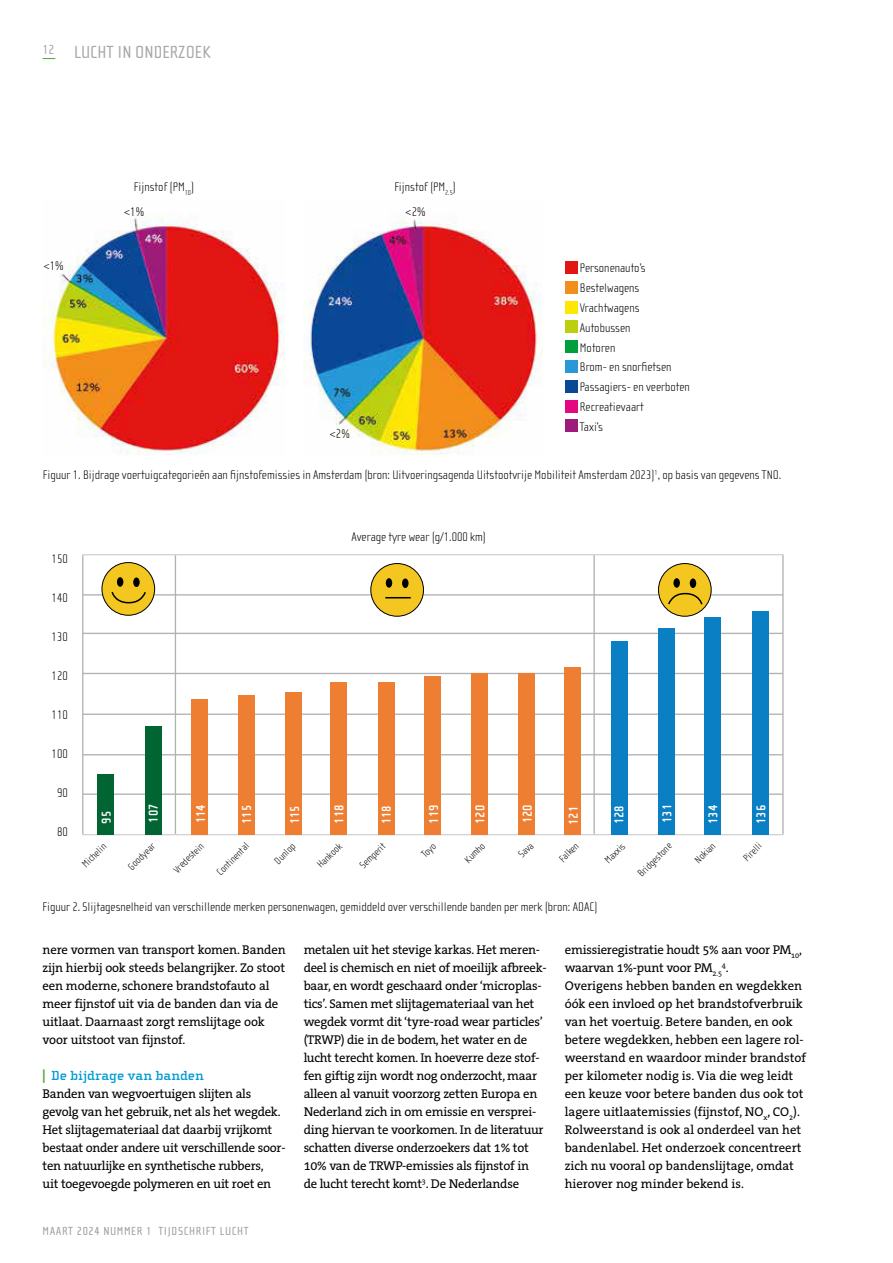
<style>
.page{position:relative;width:893px;height:1263px;background:#fff}
.page>*{position:absolute;margin:0;border:0;box-sizing:border-box;transform-origin:0 0}
.t1{font:18px "Cholla Sans OT";color:#a8a8a7}
.t2{font:700 13.5px "Cholla Slab OT";color:#009ad4}
.t3{font:700 13.35px "Cholla Sans OT";color:#fff}
.t4{font:12.75px/18px "The Serif B W5 Plain";letter-spacing:-.02em;color:#000}
.t5{font:100 12.75px/19.8px "Cholla Sans OT";color:#000}
.t6{font:12.75px/18px "The Serif B W5 Plain";color:#000}
.t7{font:12px "Cholla Sans OT";letter-spacing:.05em;color:#9d9d9c}
.t8{font:100 10.5px "Cholla Sans OT";color:#000}
.t9{font:7.35px "The Serif B W5 Plain";color:#000}
.s1{font-family:"Helvetica Neue LT Std";color:#4da933}
.s2{font-size:12.75px}
</style>
<div class="page">
<svg style="left:43px;top:58px;width:12px;height:1px"></svg>
<img style="left:43px;top:214px;width:242px;height:241px">
<img style="left:304px;top:216px;width:238px;height:239px">
<div style="left:565px;top:261px;width:13px;height:13px;background:#e31513"></div>
<div style="left:565px;top:281px;width:13px;height:13px;background:#f28e1b"></div>
<div style="left:565px;top:301px;width:13px;height:12px;background:#ffe703"></div>
<div style="left:565px;top:320px;width:13px;height:13px;background:#bccf0f"></div>
<div style="left:565px;top:340px;width:13px;height:13px;background:#009f3b"></div>
<div style="left:565px;top:360px;width:13px;height:13px;background:#2699d6"></div>
<div style="left:565px;top:380px;width:13px;height:13px;background:#094896"></div>
<div style="left:565px;top:400px;width:13px;height:12px;background:#e30881"></div>
<div style="left:565px;top:419px;width:13px;height:13px;background:#9d1b7a"></div>
<hr style="left:83px;top:793px;width:700px;height:2px;background:#b2b2b2">
<hr style="left:83px;top:754px;width:700px;height:1px;background:#b2b2b2">
<hr style="left:83px;top:713px;width:700px;height:2px;background:#b2b2b2">
<hr style="left:83px;top:673px;width:700px;height:1px;background:#b2b2b2">
<hr style="left:83px;top:633px;width:700px;height:1px;background:#b2b2b2">
<hr style="left:83px;top:594px;width:700px;height:1px;background:#b2b2b2">
<hr style="left:175px;top:555px;width:1px;height:280px;background:#b2b2b2">
<hr style="left:593px;top:555px;width:2px;height:280px;background:#b2b2b2">
<hr style="left:782px;top:555px;width:2px;height:280px;background:#b2b2b2">
<hr style="left:82px;top:555px;width:1px;height:280px;background:#b2b2b2">
<hr style="left:83px;top:834px;width:700px;height:1px;background:#d2d3d6">
<hr style="left:83px;top:554px;width:700px;height:1px;background:#d2d3d6">
<div style="left:98px;top:774px;width:16px;height:61px;background:#006532"></div>
<div style="left:145px;top:726px;width:16px;height:109px;background:#006532"></div>
<div style="left:191px;top:699px;width:17px;height:136px;background:#ee7e31"></div>
<div style="left:238px;top:695px;width:17px;height:140px;background:#ee7e31"></div>
<div style="left:285px;top:692px;width:17px;height:143px;background:#ee7e31"></div>
<div style="left:331px;top:682px;width:16px;height:153px;background:#ee7e31"></div>
<div style="left:378px;top:682px;width:17px;height:153px;background:#ee7e31"></div>
<div style="left:424px;top:676px;width:17px;height:159px;background:#ee7e31"></div>
<div style="left:471px;top:673px;width:17px;height:162px;background:#ee7e31"></div>
<div style="left:518px;top:673px;width:17px;height:162px;background:#ee7e31"></div>
<div style="left:564px;top:667px;width:17px;height:168px;background:#ee7e31"></div>
<div style="left:611px;top:641px;width:17px;height:194px;background:#0a7fc3"></div>
<div style="left:658px;top:628px;width:16px;height:207px;background:#0a7fc3"></div>
<div style="left:705px;top:617px;width:16px;height:218px;background:#0a7fc3"></div>
<div style="left:752px;top:611px;width:16px;height:224px;background:#0a7fc3"></div>
<div style="left:102px;top:562px;width:53px;height:53px;background:#f3c620;border-radius:50%"></div>
<div style="left:102px;top:562px;width:53px;height:54px;border:1px solid #000;border-radius:50%"></div>
<div style="left:133px;top:577px;width:7px;height:10px;background:#000;border-radius:50%"></div>
<div style="left:117px;top:577px;width:6px;height:10px;background:#000;border-radius:50%"></div>
<svg style="left:111px;top:592px;width:35px;height:12px"></svg>
<div style="left:371px;top:563px;width:52px;height:53px;background:#f3c620;border-radius:50%"></div>
<div style="left:370px;top:563px;width:54px;height:54px;border:1px solid #000;border-radius:50%"></div>
<div style="left:402px;top:578px;width:7px;height:10px;background:#000;border-radius:50%"></div>
<div style="left:386px;top:578px;width:6px;height:10px;background:#000;border-radius:50%"></div>
<div style="left:658px;top:563px;width:53px;height:53px;background:#f3c620;border-radius:50%"></div>
<div style="left:658px;top:563px;width:54px;height:54px;border:1px solid #000;border-radius:50%"></div>
<div style="left:690px;top:578px;width:6px;height:10px;background:#000;border-radius:50%"></div>
<div style="left:673px;top:578px;width:7px;height:10px;background:#000;border-radius:50%"></div>
<svg style="left:668px;top:592px;width:35px;height:13px"></svg>
<svg style="left:385px;top:597px;width:26px;height:1px"></svg>
<h1 class="t1" style="left:43px;top:42px;width:169px"><sup>12</sup> LUCHT IN ONDERZOEK</h1>
<p class="t5" style="left:134px;top:177px;width:62px">Fijnstof (PM<sub>10</sub>)</p>
<p class="t5" style="left:394px;top:177px;width:63px">Fijnstof (PM<sub>2.5</sub>)</p>
<p class="t5" style="left:124px;top:202px;width:22px">&lt;1%</p>
<p class="t5" style="left:405px;top:203px;width:22px">&lt;2%</p>
<p class="t5" style="left:43px;top:257px;width:22px">&lt;1%</p>
<p class="t5" style="left:330px;top:424px;width:22px">&lt;2%</p>
<p class="t5" style="left:580px;top:258px;width:111px">Personenauto’s<br>Bestelwagens<br>Vrachtwagens<br>Autobussen<br>Motoren<br>Brom- en snorfietsen<br>Passagiers- en veerboten<br>Recreatievaart<br>Taxi’s</p>
<p class="t5" style="left:43px;top:465px;width:740px">Figuur 1. Bijdrage voertuigcategorieën aan fijnstofemissies in Amsterdam (bron: Uitvoeringsagenda Uitstootvrije Mobiliteit Amsterdam 2023)<sup>1</sup>, op basis van gegevens TNO.</p>
<p class="t5" style="left:52px;top:549px;width:18px">150</p>
<p class="t5" style="left:52px;top:588px;width:18px">140</p>
<p class="t5" style="left:52px;top:627px;width:18px">130</p>
<p class="t5" style="left:52px;top:666px;width:18px">120</p>
<p class="t5" style="left:52px;top:705px;width:18px">110</p>
<p class="t5" style="left:52px;top:744px;width:18px">100</p>
<p class="t5" style="left:57px;top:783px;width:12px">90</p>
<p class="t5" style="left:57px;top:822px;width:12px">80</p>
<p class="t5" style="left:352px;top:527px;width:136px">Average tyre wear (g/1.000 km)</p>
<p class="t3" style="left:99px;top:823px;width:14px;rotate:-90deg">95</p>
<p class="t3" style="left:146px;top:823px;width:21px;rotate:-90deg">107</p>
<p class="t3" style="left:194px;top:823px;width:21px;rotate:-90deg">114</p>
<p class="t3" style="left:239px;top:824px;width:21px;rotate:-90deg">115</p>
<p class="t3" style="left:287px;top:824px;width:21px;rotate:-90deg">115</p>
<p class="t3" style="left:332px;top:824px;width:21px;rotate:-90deg">118</p>
<p class="t3" style="left:379px;top:824px;width:21px;rotate:-90deg">118</p>
<p class="t3" style="left:426px;top:823px;width:21px;rotate:-90deg">119</p>
<p class="t3" style="left:473px;top:824px;width:21px;rotate:-90deg">120</p>
<p class="t3" style="left:520px;top:823px;width:21px;rotate:-90deg">120</p>
<p class="t3" style="left:566px;top:825px;width:21px;rotate:-90deg">121</p>
<p class="t3" style="left:612px;top:824px;width:21px;rotate:-90deg">128</p>
<p class="t3" style="left:660px;top:823px;width:21px;rotate:-90deg">131</p>
<p class="t3" style="left:706px;top:824px;width:21px;rotate:-90deg">134</p>
<p class="t3" style="left:754px;top:824px;width:21px;rotate:-90deg">136</p>
<p class="t8" style="left:315px;top:862px;width:32px;rotate:-45deg">Hankook</p>
<p class="t8" style="left:357px;top:863px;width:33px;rotate:-45deg">Semperit</p>
<p class="t8" style="left:557px;top:856px;width:24px;rotate:-45deg">Falken</p>
<p class="t8" style="left:602px;top:857px;width:26px;rotate:-45deg">Maxxis</p>
<p class="t8" style="left:741px;top:855px;width:23px;rotate:-45deg">Pirelli</p>
<p class="t8" style="left:171px;top:867px;width:40px;rotate:-45deg">Vredestein</p>
<p class="t8" style="left:214px;top:869px;width:43px;rotate:-45deg">Continental</p>
<p class="t8" style="left:126px;top:864px;width:36px;rotate:-45deg">Goodyear</p>
<p class="t8" style="left:80px;top:861px;width:31px;rotate:-45deg">Michelin</p>
<p class="t8" style="left:635px;top:871px;width:45px;rotate:-45deg">Bridgestone</p>
<p class="t8" style="left:692px;top:857px;width:26px;rotate:-45deg">Nokian</p>
<p class="t8" style="left:516px;top:852px;width:18px;rotate:-45deg">Sava</p>
<p class="t8" style="left:462px;top:857px;width:26px;rotate:-45deg">Kumho</p>
<p class="t8" style="left:419px;top:852px;width:18px;rotate:-45deg">Toyo</p>
<p class="t8" style="left:272px;top:858px;width:26px;rotate:-45deg">Dunlop</p>
<p class="t5" style="left:43px;top:897px;width:557px">Figuur 2. Slijtagesnelheid van verschillende merken personenwagen, gemiddeld over verschillende banden per merk (bron: ADAC)</p>
<p class="t4" style="left:43px;top:941px;width:245px">nere vormen van transport komen. Banden zijn hierbij ook steeds belangrijker. Zo stoot een moderne, schonere brandstofauto al meer fijnstof uit via de banden dan via de uitlaat. Daarnaast zorgt remslijtage ook voor uitstoot van fijnstof.</p>
<p class="t2" style="left:43px;top:1068px;width:163px"><span class="s1">|</span> De bijdrage van banden</p>
<p class="t4" style="left:43px;top:1085px;width:245px">Banden van wegvoertuigen slijten als gevolg van het gebruik, net als het wegdek.<br>Het slijtagemateriaal dat daarbij vrijkomt bestaat onder andere uit verschillende soor&shy;ten natuurlijke en synthetische rubbers,<br>uit toegevoegde polymeren en uit roet en</p>
<p class="t7" style="left:43px;top:1224px;width:208px">MAART 2024 NUMMER 1 TIJDSCHRIFT LUCHT</p>
<p class="t4" style="left:304px;top:941px;width:245px">metalen uit het stevige karkas. Het meren&shy;deel is chemisch en niet of moeilijk afbreek&shy;baar, en wordt geschaard onder ‘microplas&shy;tics’. Samen met slijtagemateriaal van het wegdek vormt dit ‘tyre-road wear particles’ (TRWP) die in de bodem, het water en de lucht terecht komen. In hoeverre deze stof&shy;fen giftig zijn wordt nog onderzocht, maar alleen al vanuit voorzorg zetten Europa en Nederland zich in om emissie en versprei&shy;ding hiervan te voorkomen. In de literatuur schatten diverse onderzoekers dat 1% tot 10% van de TRWP-emissies als fijnstof in<br>de lucht terecht komt<sup>3</sup>. De Nederlandse</p>
<p class="t4" style="left:565px;top:941px;width:239px">emissieregistratie houdt 5% aan voor PM<sub>10</sub>, waarvan 1%-punt voor PM<sub>2.5</sub></p>
<p class="t9" style="left:722px;top:960px;width:8px">4<span class="s2">.</span></p>
<p class="t6" style="left:565px;top:977px;width:243px">Overigens hebben banden en wegdekken óók een invloed op het brandstofverbruik van het voertuig. Betere banden, en ook betere wegdekken, hebben een lagere rol&shy;weerstand en waardoor minder brandstof per kilometer nodig is. Via die weg leidt een keuze voor betere banden dus ook tot lagere uitlaatemissies (fijnstof, NO<sub>x</sub>, CO<sub>2</sub>).<br>Rolweerstand is ook al onderdeel van het bandenlabel. Het onderzoek concentreert zich nu vooral op bandenslijtage, omdat hierover nog minder bekend is.</p>
</div>
